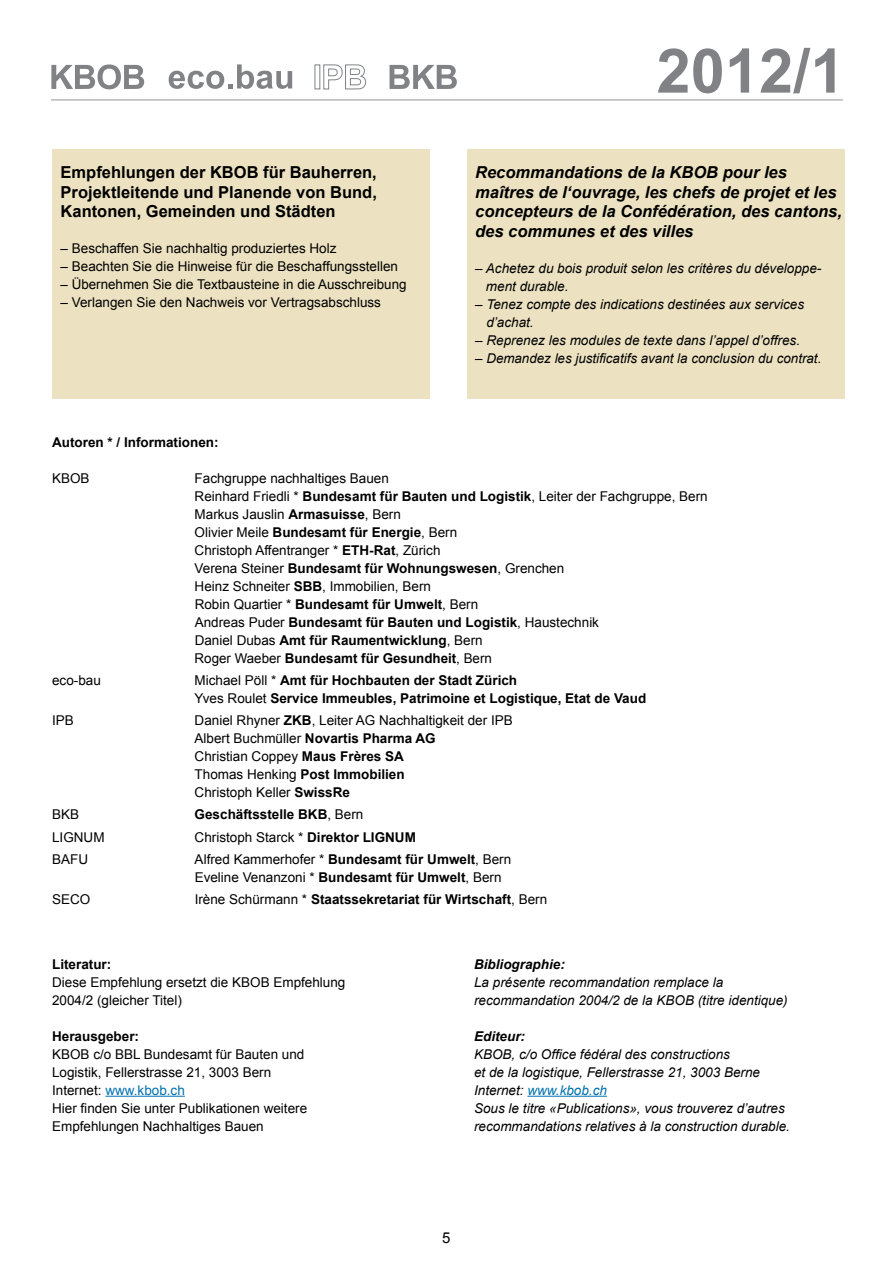
<style>
.page{position:relative;width:893px;height:1263px;background:#fff}
.page>*{position:absolute;margin:0;border:0;box-sizing:border-box;transform-origin:0 0}
.t1{font:700 61.5px "Arial";color:#808285}
.t2{font:italic 700 16.5px/19.5px "Arial";color:#000}
.t3{font:700 16.5px/19.5px "Arial";color:#000;text-align:justify}
.t4{font:15px "Arial";color:#000}
.t5{font:13.5px/18px "Arial";color:#000}
.t6{font:italic 13.5px/18px "Arial";color:#000}
.t7{font:700 13.5px/18px "Arial";color:#000}
.s1{font-weight:700}
.s2{font-weight:400}
.s3{color:#0071ae}
</style>
<div class="page">
<div style="left:52px;top:149px;width:378px;height:249px;background:#ece2c1"></div>
<div style="left:467px;top:149px;width:377px;height:249px;background:#ece2c1"></div>
<hr style="left:51px;top:100px;width:792px;height:1px;background:#939598">
<svg style="left:51px;top:64px;width:93px;height:25px"></svg>
<div style="left:315px;top:64px;width:5px;height:25px;border:1px solid #808285"></div>
<svg style="left:323px;top:64px;width:43px;height:26px"></svg>
<svg style="left:390px;top:65px;width:67px;height:24px"></svg>
<svg style="left:169px;top:64px;width:123px;height:25px"></svg>
<hr style="left:105px;top:1096px;width:80px;height:1px;background:#0071ae">
<hr style="left:527px;top:1096px;width:80px;height:1px;background:#0071ae">
<h2 class="t3" style="left:61px;top:163px;width:318px">Empfehlungen der KBOB für Bauherren, Projektleitende und Planende von Bund, Kantonen, Gemeinden und Städten</h2>
<p class="t5" style="left:61px;top:240px;width:277px">– Beschaffen Sie nachhaltig produziertes Holz</p>
<p class="t5" style="left:61px;top:258px;width:339px">– Beachten Sie die Hinweise für die Beschaffungsstellen</p>
<p class="t5" style="left:61px;top:276px;width:347px">– Übernehmen Sie die Textbausteine in die Ausschreibung</p>
<p class="t5" style="left:61px;top:294px;width:322px">– Verlangen Sie den Nachweis vor Vertragsabschluss</p>
<h1 class="t1" style="left:656px;top:30px;width:190px">2012/1</h1>
<h2 class="t2" style="left:475px;top:163px;width:368px">Recommandations de la KBOB pour les maîtres de l‘ouvrage, les chefs de projet et les concepteurs de la Confédération, des cantons, des communes et des villes</h2>
<p class="t6" style="left:486px;top:259px;width:337px;text-indent:-11px">– Achetez du bois produit selon les critères du développe&shy;ment durable.</p>
<p class="t6" style="left:486px;top:295px;width:319px;text-indent:-11px">– Tenez compte des indications destinées aux services d’achat.</p>
<p class="t6" style="left:475px;top:331px;width:326px">– Reprenez les modules de texte dans l’appel d’offres.</p>
<p class="t6" style="left:475px;top:349px;width:348px">– Demandez les justificatifs avant la conclusion du contrat.</p>
<p class="t7" style="left:52px;top:433px;width:168px">Autoren * / Informationen:</p>
<p class="t5" style="left:52px;top:469px;width:39px">KBOB</p>
<p class="t5" style="left:195px;top:469px;width:515px">Fachgruppe nachhaltiges Bauen<br>Reinhard Friedli * <span class="s1">Bundesamt für Bauten und Logistik</span>, Leiter der Fachgruppe, Bern Markus Jauslin <span class="s1">Armasuisse</span>, Bern<br>Olivier Meile <span class="s1">Bundesamt für Energie</span>, Bern<br>Christoph Affentranger * <span class="s1">ETH-Rat</span>, Zürich<br>Verena Steiner <span class="s1">Bundesamt für Wohnungswesen</span>, Grenchen<br>Heinz Schneiter <span class="s1">SBB</span>, Immobilien, Bern<br>Robin Quartier * <span class="s1">Bundesamt für Umwelt</span>, Bern<br>Andreas Puder <span class="s1">Bundesamt für Bauten und Logistik</span>, Haustechnik<br>Daniel Dubas <span class="s1">Amt für Raumentwicklung</span>, Bern<br>Roger Waeber <span class="s1">Bundesamt für Gesundheit</span>, Bern</p>
<p class="t5" style="left:52px;top:671px;width:50px">eco-bau</p>
<p class="t7" style="left:195px;top:671px;width:453px"><span class="s2">Michael Pöll *</span> Amt für Hochbauten der Stadt Zürich<br><span class="s2">Yves Roulet</span> Service Immeubles, Patrimoine et Logistique, Etat de Vaud</p>
<p class="t5" style="left:52px;top:711px;width:23px">IPB</p>
<p class="t5" style="left:195px;top:711px;width:320px">Daniel Rhyner <span class="s1">ZKB</span>, Leiter AG Nachhaltigkeit der IPB Albert Buchmüller <span class="s1">Novartis Pharma AG<br></span>Christian Coppey <span class="s1">Maus Frères SA<br></span>Thomas Henking <span class="s1">Post Immobilien<br></span>Christoph Keller <span class="s1">SwissRe</span></p>
<p class="t5" style="left:52px;top:806px;width:29px">BKB</p>
<p class="t7" style="left:195px;top:806px;width:170px">Geschäftsstelle BKB<span class="s2">, Bern</span></p>
<p class="t5" style="left:52px;top:828px;width:54px">LIGNUM</p>
<p class="t5" style="left:195px;top:828px;width:223px">Christoph Starck * <span class="s1">Direktor LIGNUM</span></p>
<p class="t5" style="left:52px;top:850px;width:38px">BAFU</p>
<p class="t5" style="left:195px;top:850px;width:318px">Alfred Kammerhofer * <span class="s1">Bundesamt für Umwelt</span>, Bern<br>Eveline Venanzoni * <span class="s1">Bundesamt für Umwelt</span>, Bern</p>
<p class="t5" style="left:52px;top:890px;width:40px">SECO</p>
<p class="t7" style="left:195px;top:891px;width:354px"><span class="s2">Irène Schürmann *</span> Staatssekretariat für Wirtschaft<span class="s2">, Bern</span></p>
<p class="t5" style="left:52px;top:955px;width:295px"><span class="s1">Literatur:<br></span>Diese Empfehlung ersetzt die KBOB Empfehlung<br>2004/2 (gleicher Titel)</p>
<p class="t5" style="left:52px;top:1027px;width:257px"><span class="s1">Herausgeber:<br></span>KBOB c/o BBL Bundesamt für Bauten und<br>Logistik, Fellerstrasse 21, 3003 Bern<br>Internet: <span class="s3">www.kbob.ch<br></span>Hier finden Sie unter Publikationen weitere<br>Empfehlungen Nachhaltiges Bauen</p>
<p class="t6" style="left:474px;top:955px;width:315px"><span class="s1">Bibliographie:<br></span>La présente recommandation remplace la recommandation 2004/2 de la KBOB (titre identique)</p>
<p class="t6" style="left:474px;top:1027px;width:317px"><span class="s1">Editeur:<br></span>KBOB, c/o Office fédéral des constructions<br>et de la logistique, Fellerstrasse 21, 3003 Berne Internet: <span class="s3">www.kbob.ch<br></span>Sous le titre «Publications», vous trouverez d’autres recommandations relatives à la construction durable.</p>
<p class="t4" style="left:442px;top:1228px;width:10px">5</p>
</div>
